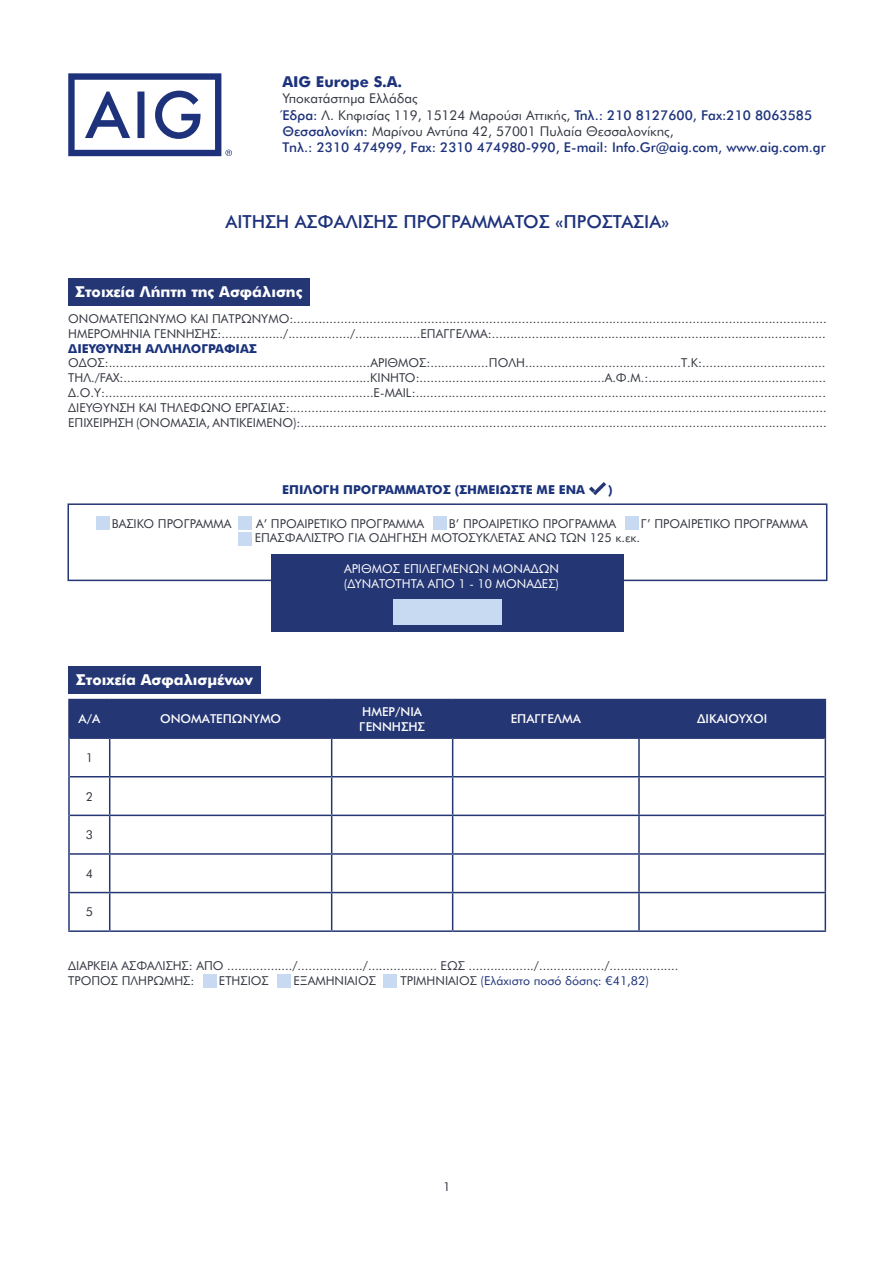
<style>
.page{position:relative;width:893px;height:1263px;background:#fff}
.page>*{position:absolute;margin:0;border:0;box-sizing:border-box;transform-origin:0 0}
.t1{font:500 18px "AIG Futura GR";color:#1d327b}
.t2{font:700 15px "AIG Futura GR";color:#fff}
.t3{font:700 15px "AIG Futura GR";color:#1d327b}
.t4{font:500 13.5px/16.2px "AIG Futura GR";color:#1d327b}
.t5{font:12.3px/14.7px "AIG Futura GR";color:#333741}
.t6{font:700 12.3px "AIG Futura GR";color:#1a327b}
.t7{font:12.3px/14.7px "AIG Futura GR";color:#fff}
.t8{font:500 12.3px/14.7px "AIG Futura GR";color:#fff}
.t9{font:12.3px "AIG Futura GR";color:#1d327b}
.s1{font-weight:400;color:#333741}
.s2{color:#333741}
</style>
<div class="page">
<svg style="left:68px;top:73px;width:164px;height:83px"></svg>
<div style="left:96px;top:516px;width:14px;height:14px;background:#c8daf2"></div>
<div style="left:238px;top:516px;width:14px;height:14px;background:#c8daf2"></div>
<div style="left:433px;top:516px;width:13px;height:14px;background:#c8daf2"></div>
<div style="left:238px;top:532px;width:14px;height:13px;background:#c8daf2"></div>
<div style="left:68px;top:279px;width:242px;height:27px;background:#253674"></div>
<div style="left:67px;top:503px;width:760px;height:78px;border:2px solid #253674"></div>
<div style="left:271px;top:554px;width:353px;height:78px;background:#253674"></div>
<div style="left:393px;top:599px;width:109px;height:26px;background:#c8daf2"></div>
<div style="left:625px;top:516px;width:13px;height:14px;background:#c8daf2"></div>
<div style="left:68px;top:666px;width:193px;height:27px;background:#253674"></div>
<div style="left:70px;top:700px;width:755px;height:37px;background:#253674"></div>
<hr style="left:109px;top:700px;width:1px;height:37px;background:#253674">
<hr style="left:331px;top:700px;width:1px;height:37px;background:#253674">
<hr style="left:452px;top:700px;width:1px;height:37px;background:#253674">
<hr style="left:638px;top:700px;width:2px;height:37px;background:#253674">
<hr style="left:70px;top:737px;width:40px;height:2px;background:#253674">
<hr style="left:110px;top:737px;width:222px;height:2px;background:#253674">
<hr style="left:109px;top:739px;width:1px;height:37px;background:#253674">
<hr style="left:332px;top:737px;width:121px;height:2px;background:#253674">
<hr style="left:331px;top:739px;width:1px;height:37px;background:#253674">
<hr style="left:453px;top:737px;width:186px;height:2px;background:#253674">
<hr style="left:452px;top:739px;width:1px;height:37px;background:#253674">
<hr style="left:639px;top:737px;width:186px;height:2px;background:#253674">
<hr style="left:638px;top:739px;width:2px;height:37px;background:#253674">
<hr style="left:70px;top:776px;width:40px;height:1px;background:#253674">
<hr style="left:110px;top:776px;width:222px;height:1px;background:#253674">
<hr style="left:109px;top:777px;width:1px;height:38px;background:#253674">
<hr style="left:332px;top:776px;width:121px;height:1px;background:#253674">
<hr style="left:331px;top:777px;width:1px;height:38px;background:#253674">
<hr style="left:453px;top:776px;width:186px;height:1px;background:#253674">
<hr style="left:452px;top:777px;width:1px;height:38px;background:#253674">
<hr style="left:639px;top:776px;width:186px;height:1px;background:#253674">
<hr style="left:638px;top:777px;width:2px;height:38px;background:#253674">
<hr style="left:70px;top:815px;width:40px;height:1px;background:#253674">
<hr style="left:110px;top:815px;width:222px;height:1px;background:#253674">
<hr style="left:109px;top:816px;width:1px;height:37px;background:#253674">
<hr style="left:332px;top:815px;width:121px;height:1px;background:#253674">
<hr style="left:331px;top:816px;width:1px;height:37px;background:#253674">
<hr style="left:453px;top:815px;width:186px;height:1px;background:#253674">
<hr style="left:452px;top:816px;width:1px;height:37px;background:#253674">
<hr style="left:639px;top:815px;width:186px;height:1px;background:#253674">
<hr style="left:638px;top:816px;width:2px;height:37px;background:#253674">
<hr style="left:70px;top:853px;width:40px;height:2px;background:#253674">
<hr style="left:110px;top:853px;width:222px;height:2px;background:#253674">
<hr style="left:109px;top:855px;width:1px;height:37px;background:#253674">
<hr style="left:109px;top:893px;width:1px;height:37px;background:#253674">
<hr style="left:332px;top:853px;width:121px;height:2px;background:#253674">
<hr style="left:331px;top:855px;width:1px;height:37px;background:#253674">
<hr style="left:331px;top:893px;width:1px;height:37px;background:#253674">
<hr style="left:453px;top:853px;width:186px;height:2px;background:#253674">
<hr style="left:452px;top:855px;width:1px;height:37px;background:#253674">
<hr style="left:452px;top:893px;width:1px;height:37px;background:#253674">
<hr style="left:639px;top:853px;width:186px;height:2px;background:#253674">
<hr style="left:638px;top:855px;width:2px;height:37px;background:#253674">
<hr style="left:638px;top:893px;width:2px;height:37px;background:#253674">
<hr style="left:68px;top:699px;width:42px;height:1px;background:#253674">
<hr style="left:68px;top:700px;width:2px;height:38px;background:#253674">
<hr style="left:110px;top:699px;width:222px;height:1px;background:#253674">
<hr style="left:332px;top:699px;width:121px;height:1px;background:#253674">
<hr style="left:453px;top:699px;width:186px;height:1px;background:#253674">
<hr style="left:639px;top:699px;width:187px;height:1px;background:#253674">
<hr style="left:825px;top:700px;width:1px;height:38px;background:#253674">
<hr style="left:68px;top:738px;width:2px;height:39px;background:#253674">
<hr style="left:825px;top:738px;width:1px;height:39px;background:#253674">
<hr style="left:68px;top:777px;width:2px;height:38px;background:#253674">
<hr style="left:825px;top:777px;width:1px;height:38px;background:#253674">
<hr style="left:68px;top:815px;width:2px;height:39px;background:#253674">
<hr style="left:825px;top:815px;width:1px;height:39px;background:#253674">
<hr style="left:68px;top:854px;width:2px;height:38px;background:#253674">
<hr style="left:825px;top:854px;width:1px;height:38px;background:#253674">
<hr style="left:68px;top:892px;width:42px;height:1px;background:#253674">
<hr style="left:68px;top:893px;width:2px;height:37px;background:#253674">
<hr style="left:110px;top:892px;width:222px;height:1px;background:#253674">
<hr style="left:332px;top:892px;width:121px;height:1px;background:#253674">
<hr style="left:453px;top:892px;width:186px;height:1px;background:#253674">
<hr style="left:639px;top:892px;width:187px;height:1px;background:#253674">
<hr style="left:825px;top:893px;width:1px;height:37px;background:#253674">
<hr style="left:68px;top:930px;width:42px;height:2px;background:#253674">
<hr style="left:110px;top:930px;width:222px;height:2px;background:#253674">
<hr style="left:332px;top:930px;width:121px;height:2px;background:#253674">
<hr style="left:453px;top:930px;width:186px;height:2px;background:#253674">
<hr style="left:639px;top:930px;width:187px;height:2px;background:#253674">
<svg style="left:589px;top:482px;width:17px;height:13px"></svg>
<div style="left:203px;top:974px;width:14px;height:13px;background:#c8daf2"></div>
<div style="left:277px;top:974px;width:14px;height:13px;background:#c8daf2"></div>
<div style="left:383px;top:974px;width:14px;height:13px;background:#c8daf2"></div>
<p class="t3" style="left:282px;top:73px;width:121px">AIG Europe S.A.</p>
<p class="t4" style="left:282px;top:90px;width:545px"><span class="s1">Υποκατάστημα Ελλάδας<br></span>Έδρα: <span class="s1">Λ. Κηφισίας 119, 15124 Μαρούσι Αττικής,</span> Τηλ.: 210 8127600, Fax:210 8063585<br>Θεσσαλονίκη: <span class="s1">Μαρίνου Αντύπα 42, 57001 Πυλαία Θεσσαλονίκης,<br></span>Tηλ.: 2310 474999, Fax: 2310 474980-990, E-mail: Info.Gr@aig.com, www.aig.com.gr</p>
<h1 class="t1" style="left:226px;top:211px;width:445px">ΑΙΤΗΣΗ ΑΣΦΑΛΙΣΗΣ ΠΡΟΓΡΑΜΜΑΤΟΣ «ΠΡΟΣΤΑΣΙΑ»</h1>
<p class="t2" style="left:75px;top:283px;width:229px">Στοιχεία Λήπτη της Ασφάλισης</p>
<p class="t5" style="left:68px;top:311px;width:760px">ΟΝΟΜΑΤΕΠΩΝΥΜΟ ΚΑΙ ΠΑΤΡΩΝΥΜΟ:...................................................................................................................................................<br>ΗΜΕΡΟΜΗΝΙΑ ΓΕΝΝΗΣΗΣ:................./................./..................ΕΠΑΓΓΕΛΜΑ:............................................................................................</p>
<p class="t6" style="left:68px;top:341px;width:190px">∆ΙΕΥΘΥΝΣΗ ΑΛΛΗΛΟΓΡΑΦΙΑΣ</p>
<p class="t5" style="left:68px;top:356px;width:760px;text-align:justify">ΟΔΟΣ:........................................................................ΑΡΙΘΜΟΣ:................ΠΟΛΗ...........................................Τ.Κ:..................................<br>ΤΗΛ./FAX:....................................................................ΚΙΝΗΤΟ:...................................................Α.Φ.Μ.:.................................................<br>Δ.Ο.Υ:..........................................................................E-MAIL:.................................................................................................................<br>ΔΙΕΎΘΥΝΣΗ ΚΑΙ ΤΗΛΈΦΩΝΟ ΕΡΓΑΣΊΑΣ:....................................................................................................................................................<br>ΕΠΙΧΕΊΡΗΣΗ (ΟΝΟΜΑΣΊΑ, ΑΝΤΙΚΕΊΜΕΝΟ):.................................................................................................................................................</p>
<p class="t6" style="left:282px;top:482px;width:304px">ΕΠΙΛΟΓΗ ΠΡΟΓΡΑΜΜΑΤΟΣ (ΣΗΜΕΙΏΣΤΕ ΜΕ ΕΝΑ</p>
<p class="t6" style="left:608px;top:482px;width:6px">)</p>
<p class="t5" style="left:112px;top:516px;width:121px">ΒΑΣΙΚΟ ΠΡΟΓΡΑΜΜΑ</p>
<p class="t5" style="left:256px;top:516px;width:170px">Α’ ΠΡΟΑΙΡΕΤΙΚΟ ΠΡΟΓΡΑΜΜΑ</p>
<p class="t5" style="left:449px;top:516px;width:169px">Β’ ΠΡΟΑΙΡΕΤΙΚΟ ΠΡΟΓΡΑΜΜΑ</p>
<p class="t5" style="left:641px;top:516px;width:168px">Γ’ ΠΡΟΑΙΡΕΤΙΚΟ ΠΡΟΓΡΑΜΜΑ</p>
<p class="t5" style="left:255px;top:531px;width:387px">ΕΠΑΣΦΑΛΙΣΤΡΟ ΓΙΑ ΟΔΗΓΗΣΗ ΜΟΤΟΣΥΚΛΕΤΑΣ ΑΝΩ ΤΩΝ 125 κ.εκ.</p>
<p class="t7" style="left:344px;top:561px;width:217px">ΑΡΙΘΜΟΣ ΕΠΙΛΕΓΜΕΝΩΝ ΜΟΝΑΔΩΝ (ΔΥΝΑΤΟΤΗΤΑ ΑΠΟ 1 - 10 ΜΟΝΑΔΕΣ)</p>
<p class="t2" style="left:76px;top:670px;width:179px">Στοιχεία Ασφαλισμένων</p>
<p class="t8" style="left:79px;top:712px;width:23px">Α/Α</p>
<p class="t8" style="left:160px;top:712px;width:123px">ΟΝΟΜΑΤΕΠΩΝΥΜΟ</p>
<p class="t8" style="left:359px;top:704px;width:67px">ΗΜΕΡ/ΝΙΑ<br>ΓΕΝΝΗΣΗΣ</p>
<p class="t8" style="left:511px;top:712px;width:72px">ΕΠΑΓΓΕΛΜΑ</p>
<p class="t8" style="left:697px;top:712px;width:72px">ΔΙΚΑΙΟΥΧΟΙ</p>
<p class="t5" style="left:86px;top:750px;width:9px">1</p>
<p class="t5" style="left:86px;top:789px;width:9px">2</p>
<p class="t5" style="left:86px;top:827px;width:9px">3</p>
<p class="t5" style="left:86px;top:866px;width:9px">4</p>
<p class="t5" style="left:86px;top:905px;width:9px">5</p>
<p class="t5" style="left:68px;top:958px;width:612px">ΔΙΑΡΚΕΙΑ ΑΣΦΑΛΙΣΗΣ: ΑΠΌ ................../................../................... ΈΩΣ ................../................../...................<br>ΤΡOΠΟΣ ΠΛΗΡΩΜHΣ:</p>
<p class="t5" style="left:219px;top:973px;width:51px">ΕΤΉΣΙΟΣ</p>
<p class="t5" style="left:293px;top:973px;width:84px">ΕΞΑΜΗΝΙΑΊ ΟΣ</p>
<p class="t9" style="left:401px;top:973px;width:250px"><span class="s2">ΤΡΙΜΗΝΙΑΊ ΟΣ</span> (Ελάχιστο ποσό δόσης: €41,82)</p>
<p class="t5" style="left:443px;top:1179px;width:9px">1</p>
</div>
